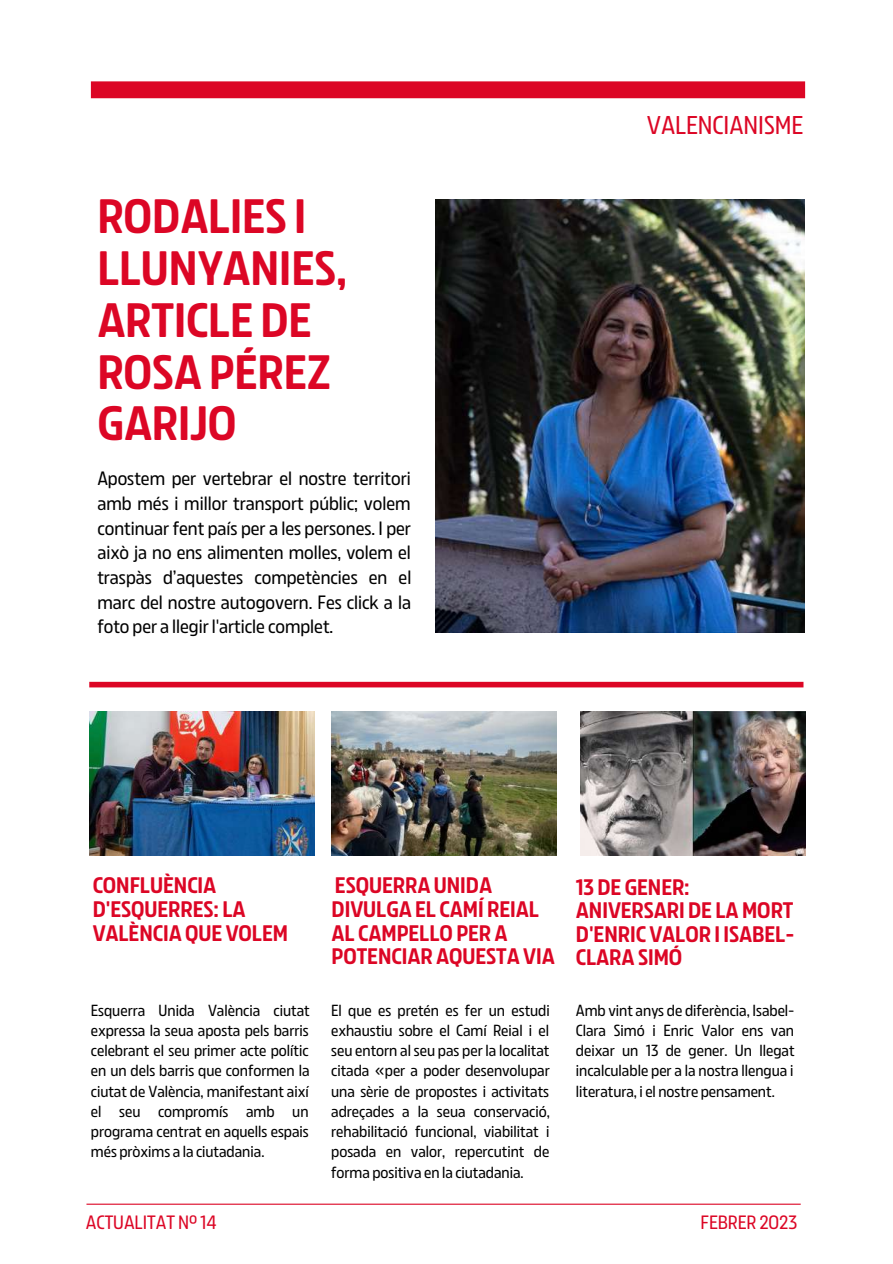
<style>
.page{position:relative;width:893px;height:1264px;background:#fff}
.page>*{position:absolute;margin:0;border:0;box-sizing:border-box;transform-origin:0 0}
.t1{font:600 45px/51.8px "Izquierda";color:#dc0625}
.t2{font:300 24px "Izquierda";color:#dc0625}
.t3{font:600 21px/23.5px "Izquierda";color:#dc0625}
.t4{font:300 18px/24.8px "Izquierda";color:#000;text-align:justify}
.t5{font:300 18px "Izquierda";color:#dc0625}
.t6{font:300 15px/20.2px "Izquierda";color:#000;text-align:justify}
</style>
<div class="page">
<img style="left:436px;top:200px;width:368px;height:432px">
<div style="left:89px;top:681px;width:714px;height:6px;background:#dc0625"></div>
<div style="left:91px;top:81px;width:714px;height:17px;background:#dc0625"></div>
<img style="left:89px;top:711px;width:225px;height:144px">
<img style="left:331px;top:711px;width:225px;height:144px">
<img style="left:580px;top:711px;width:225px;height:144px">
<hr style="left:86px;top:1203px;width:714px;height:1px;background:#dc0625">
<h1 class="t1" style="left:97px;top:190px;width:252px">RODALIES I<br>LLUNYANIES,<br>ARTICLE DE<br>ROSA PÉREZ<br>GARIJO</h1>
<p class="t4" style="left:97px;top:465px;width:315px">Apostem per vertebrar el nostre territori amb més i millor transport públic; volem continuar fent país per a les persones. I per això ja no ens alimenten molles, volem el traspàs d’aquestes competències en el marc del nostre autogovern. Fes click a la foto per a llegir l'article complet.</p>
<h2 class="t2" style="left:646px;top:109px;width:158px">VALENCIANISME</h2>
<h3 class="t3" style="left:93px;top:873px;width:197px">CONFLUÈNCIA<br>D'ESQUERRES: LA<br>VALÈNCIA QUE VOLEM</h3>
<p class="t6" style="left:91px;top:999px;width:220px">Esquerra Unida València ciutat expressa la seua aposta pels barris celebrant el seu primer acte polític en un dels barris que conformen la ciutat de València, manifestant així el seu compromís amb un programa centrat en aquells espais més pròxims a la ciutadania.</p>
<h3 class="t3" style="left:331px;top:873px;width:225px">ESQUERRA UNIDA<br>DIVULGA EL CAMÍ REIAL<br>AL CAMPELLO PER A<br>POTENCIAR AQUESTA VIA</h3>
<h3 class="t3" style="left:576px;top:874px;width:220px">13 DE GENER:<br>ANIVERSARI DE LA MORT<br>D'ENRIC VALOR I ISABEL-<br>CLARA SIMÓ</h3>
<p class="t6" style="left:331px;top:999px;width:220px">El que es pretén es fer un estudi exhaustiu sobre el Camí Reial i el seu entorn al seu pas per la localitat citada «per a poder desenvolupar una sèrie de propostes i activitats adreçades a la seua conservació, rehabilitació funcional, viabilitat i posada en valor, repercutint de forma positiva en la ciutadania.</p>
<p class="t6" style="left:576px;top:999px;width:220px">Amb vint anys de diferència, Isabel-Clara Simó i Enric Valor ens van deixar un 13 de gener. Un llegat incalculable per a la nostra llengua i literatura, i el nostre pensament.</p>
<p class="t5" style="left:86px;top:1209px;width:132px">ACTUALITAT Nº 14</p>
<p class="t5" style="left:700px;top:1209px;width:98px">FEBRER 2023</p>
</div>
